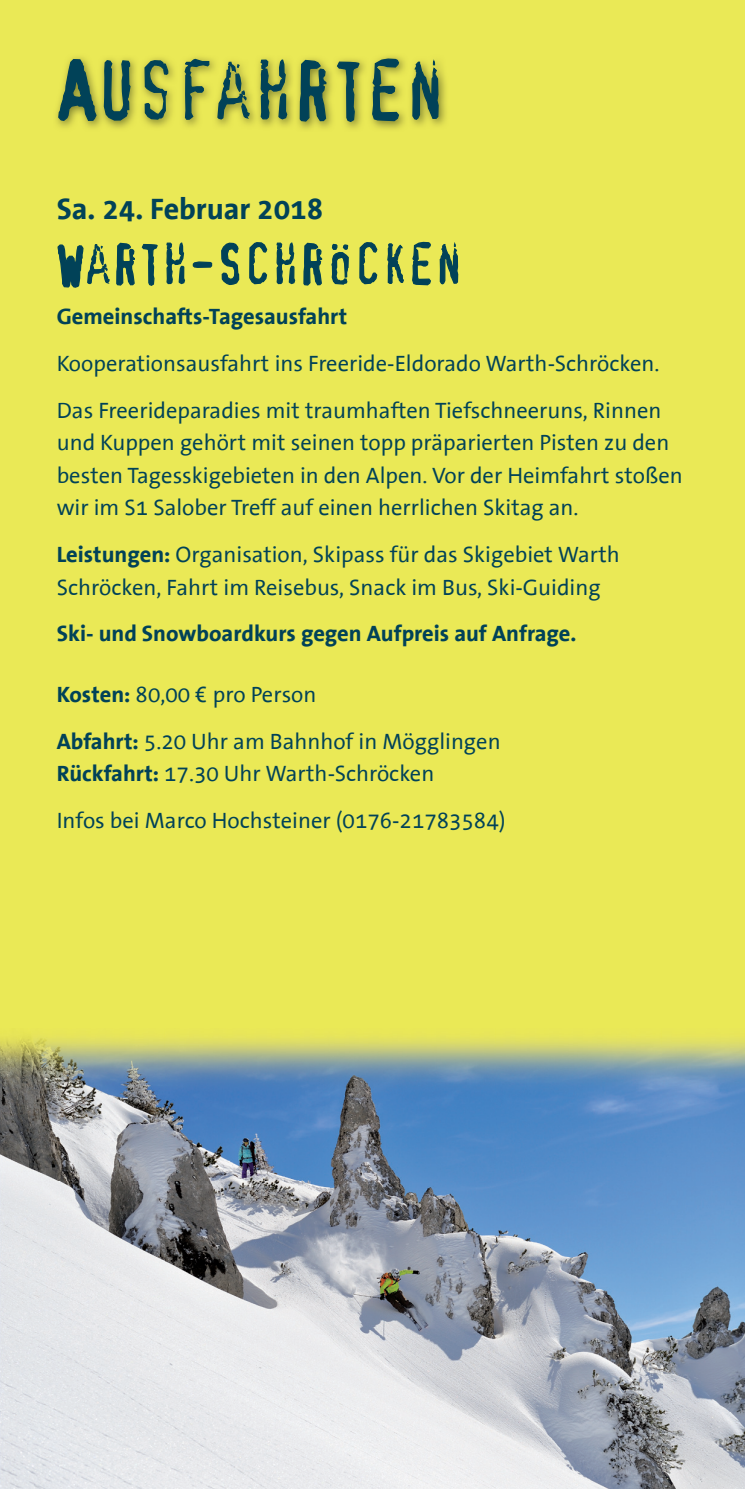
<style>
.page{position:relative;width:745px;height:1489px;background:#fff}
.page>*{position:absolute;margin:0;border:0;box-sizing:border-box;transform-origin:0 0}
.t1{font:80px "XBAND Rough";color:#014258}
.t2{font:55px "XBAND Rough";color:#014258}
.t3{font:700 30px "The Sans Office";color:#014258}
.t4{font:22.5px/46.8px "The Sans Office";color:#014258}
.t5{font:700 22.5px "The Sans Office";color:#014258}
.s1{font-weight:700}
</style>
<div class="page">
<div style="left:0;top:0;width:744px;height:1488px;background:#eae956"></div>
<img style="left:56px;top:56px;width:390px;height:73px">
<svg style="left:57px;top:58px;width:40px;height:64px"></svg>
<svg style="left:103px;top:59px;width:28px;height:62px;background:#99a548"></svg>
<svg style="left:144px;top:59px;width:25px;height:61px"></svg>
<svg style="left:184px;top:58px;width:26px;height:62px"></svg>
<svg style="left:216px;top:61px;width:34px;height:59px"></svg>
<svg style="left:260px;top:59px;width:28px;height:61px;background:#99a64a"></svg>
<svg style="left:299px;top:59px;width:28px;height:63px;background:#909c45"></svg>
<svg style="left:336px;top:61px;width:24px;height:62px"></svg>
<svg style="left:371px;top:58px;width:28px;height:64px"></svg>
<svg style="left:411px;top:57px;width:28px;height:64px"></svg>
<img style="left:0;top:1037px;width:744px;height:451px">
<svg style="left:57px;top:242px;width:101px;height:46px"></svg>
<svg style="left:166px;top:242px;width:20px;height:43px"></svg>
<svg style="left:192px;top:261px;width:21px;height:7px"></svg>
<svg style="left:221px;top:242px;width:19px;height:43px"></svg>
<svg style="left:249px;top:242px;width:19px;height:43px"></svg>
<svg style="left:276px;top:242px;width:20px;height:43px"></svg>
<svg style="left:303px;top:242px;width:20px;height:44px"></svg>
<svg style="left:331px;top:243px;width:18px;height:42px"></svg>
<svg style="left:359px;top:242px;width:19px;height:43px"></svg>
<svg style="left:387px;top:243px;width:17px;height:41px"></svg>
<svg style="left:412px;top:241px;width:19px;height:45px"></svg>
<svg style="left:439px;top:242px;width:19px;height:43px"></svg>
<h1 class="t1" style="left:57px;top:57px;width:389px">AUSFAHRTEN</h1>
<h3 class="t3" style="left:57px;top:193px;width:268px">Sa. 24. Februar 2018</h3>
<h2 class="t2" style="left:57px;top:241px;width:407px">WARTH-SCHRÖCKEN</h2>
<p class="t5" style="left:57px;top:305px;width:292px">Gemeinschafts-Tagesausfahrt</p>
<p class="t4" style="left:57px;top:341px;width:605px">Kooperationsausfahrt ins Freeride-Eldorado Warth-Schröcken.<br>Das Freerideparadies mit traumhaften Tiefschneeruns, Rinnen</p>
<p class="t4" style="left:57px;top:427px;width:627px;line-height:32.5px">und Kuppen gehört mit seinen topp präparierten Pisten zu den besten Tagesskigebieten in den Alpen. Vor der Heimfahrt stoßen wir im S1 Salober Treff auf einen herrlichen Skitag an.</p>
<p class="t4" style="left:57px;top:539px;width:564px;line-height:32.5px"><span class="s1">Leistungen:</span> Organisation, Skipass für das Skigebiet Warth<br>Schröcken, Fahrt im Reisebus, Snack im Bus, Ski-Guiding</p>
<p class="t5" style="left:57px;top:622px;width:521px">Ski- und Snowboardkurs gegen Aufpreis auf Anfrage.</p>
<p class="t4" style="left:57px;top:672px;width:445px"><span class="s1">Kosten:</span> 80,00 ₠ pro Person<br><span class="s1">Abfahrt:</span> 5.20 Uhr am Bahnhof in Mögglingen</p>
<p class="t4" style="left:57px;top:751px;width:450px"><span class="s1">Rückfahrt:</span> 17.30 Uhr Warth-Schröcken<br>Infos bei Marco Hochsteiner (0176-21783584)</p>
</div>
